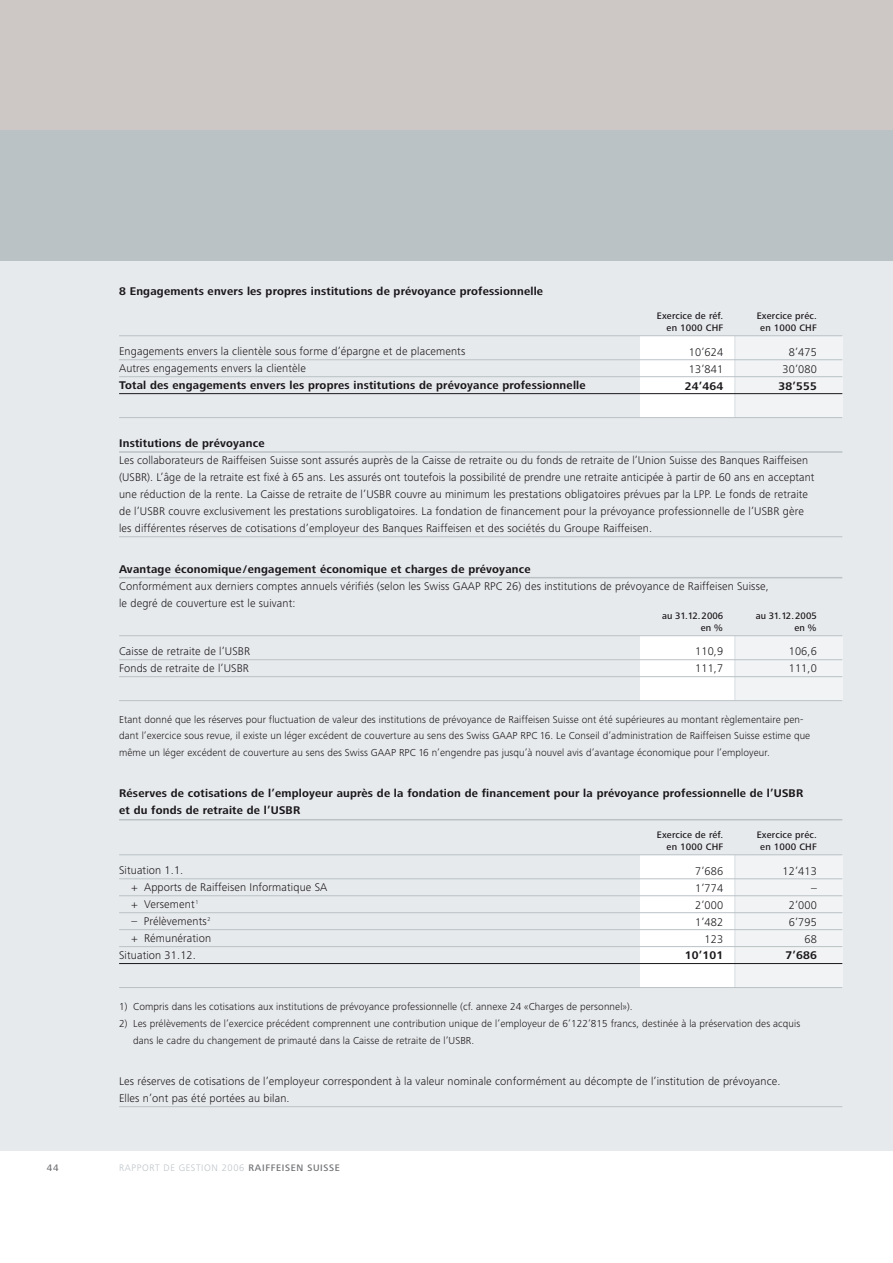
<style>
.page{position:relative;width:893px;height:1263px;background:#fff}
.page>*{position:absolute;margin:0;border:0;box-sizing:border-box;transform-origin:0 0}
.t1{font:300 11.55px/17px "Frutiger Next LT";letter-spacing:.01em;color:#1a171b}
.t2{font:700 11.55px/17px "Frutiger Next LT";letter-spacing:.02em;color:#1a171b}
.t3{font:300 10.5px/17px "Frutiger Next LT";letter-spacing:.01em;color:#1a171b}
.t4{font:500 9.75px "Frutiger Next LT";letter-spacing:.015em;color:#1a171b}
.t5{font:300 9.75px "Frutiger Next LT";letter-spacing:.065em;color:#bac2c6}
.t6{font:500 9.75px "Frutiger Next LT";color:#6f7072}
.s1{font-weight:500;color:#6f7072}
</style>
<div class="page">
<div style="left:0;top:0;width:892px;height:131px;background:#cdc8c5"></div>
<div style="left:0;top:131px;width:892px;height:1020px;background:#e7eaec"></div>
<div style="left:0;top:131px;width:892px;height:130px;background:#bac2c6"></div>
<div style="left:736px;top:636px;width:106px;height:65px;background:#f1f3f4"></div>
<div style="left:640px;top:636px;width:93px;height:65px;background:#fff"></div>
<hr style="left:119px;top:659px;width:723px;height:1px;background:#bac2c6">
<hr style="left:119px;top:635px;width:723px;height:1px;background:#bac2c6">
<hr style="left:119px;top:676px;width:723px;height:1px;background:#bac2c6">
<hr style="left:119px;top:700px;width:723px;height:1px;background:#bac2c6">
<div style="left:736px;top:855px;width:106px;height:132px;background:#f1f3f4"></div>
<div style="left:640px;top:855px;width:93px;height:132px;background:#fff"></div>
<hr style="left:119px;top:878px;width:723px;height:1px;background:#bac2c6">
<hr style="left:119px;top:854px;width:723px;height:1px;background:#bac2c6">
<hr style="left:119px;top:895px;width:723px;height:1px;background:#bac2c6">
<hr style="left:119px;top:912px;width:723px;height:1px;background:#bac2c6">
<hr style="left:119px;top:929px;width:723px;height:1px;background:#bac2c6">
<hr style="left:119px;top:946px;width:723px;height:1px;background:#bac2c6">
<hr style="left:119px;top:963px;width:723px;height:1px;background:#1a171b">
<hr style="left:119px;top:987px;width:723px;height:1px;background:#bac2c6">
<hr style="left:119px;top:1106px;width:723px;height:1px;background:#bac2c6">
<div style="left:736px;top:336px;width:106px;height:81px;background:#f1f3f4"></div>
<div style="left:640px;top:336px;width:93px;height:81px;background:#fff"></div>
<hr style="left:119px;top:359px;width:723px;height:1px;background:#bac2c6">
<hr style="left:119px;top:335px;width:723px;height:1px;background:#bac2c6">
<hr style="left:119px;top:376px;width:723px;height:1px;background:#bac2c6">
<hr style="left:119px;top:393px;width:723px;height:1px;background:#1a171b">
<hr style="left:119px;top:417px;width:723px;height:1px;background:#bac2c6">
<hr style="left:119px;top:451px;width:723px;height:2px;background:#bac2c6">
<hr style="left:119px;top:536px;width:723px;height:1px;background:#bac2c6">
<hr style="left:119px;top:577px;width:723px;height:1px;background:#bac2c6">
<hr style="left:119px;top:819px;width:723px;height:1px;background:#bac2c6">
<p class="t2" style="left:119px;top:284px;width:425px">8 Engagements envers les propres institutions de prévoyance professionnelle</p>
<p class="t1" style="left:119px;top:344px;width:348px">Engagements envers la clientèle sous forme d’épargne et de placements<br>Autres engagements envers la clientèle</p>
<p class="t2" style="left:119px;top:378px;width:468px">Total des engagements envers les propres institutions de prévoyance professionnelle</p>
<p class="t4" style="left:656px;top:312px;width:68px">Exercice de réf.</p>
<p class="t4" style="left:756px;top:312px;width:62px">Exercice préc.</p>
<p class="t4" style="left:666px;top:324px;width:58px">en 1000 CHF</p>
<p class="t4" style="left:760px;top:324px;width:58px">en 1000 CHF</p>
<p class="t1" style="left:689px;top:345px;width:36px">10’624</p>
<p class="t1" style="left:788px;top:345px;width:30px">8’475</p>
<p class="t1" style="left:689px;top:361px;width:36px">13’841</p>
<p class="t1" style="left:782px;top:361px;width:36px">30’080</p>
<p class="t2" style="left:684px;top:378px;width:40px">24’464</p>
<p class="t2" style="left:778px;top:378px;width:40px">38’555</p>
<p class="t2" style="left:119px;top:436px;width:147px">Institutions de prévoyance</p>
<p class="t1" style="left:119px;top:453px;width:696px">Les collaborateurs de Raiffeisen Suisse sont assurés auprès de la Caisse de retraite ou du fonds de retraite de l’Union Suisse des Banques Raiffeisen (USBR). L’âge de la retraite est fixé à 65 ans. Les assurés ont toutefois la possibilité de prendre une retraite anticipée à partir de 60 ans en acceptant une réduction de la rente. La Caisse de retraite de l’USBR couvre au minimum les prestations obligatoires prévues par la LPP. Le fonds de retraite de l’USBR couvre exclusivement les prestations surobligatoires. La fondation de financement pour la prévoyance professionnelle de l’USBR gère les différentes réserves de cotisations d’employeur des Banques Raiffeisen et des sociétés du Groupe Raiffeisen.</p>
<p class="t2" style="left:119px;top:562px;width:413px">Avantage économique/engagement économique et charges de prévoyance</p>
<p class="t1" style="left:119px;top:579px;width:651px">Conformément aux derniers comptes annuels vérifiés (selon les Swiss GAAP RPC 26) des institutions de prévoyance de Raiffeisen Suisse, le degré de couverture est le suivant:</p>
<p class="t4" style="left:662px;top:612px;width:63px">au 31.12.2006</p>
<p class="t4" style="left:755px;top:612px;width:63px">au 31.12.2005</p>
<p class="t4" style="left:700px;top:624px;width:24px">en %</p>
<p class="t4" style="left:794px;top:624px;width:24px">en %</p>
<p class="t1" style="left:119px;top:644px;width:132px">Caisse de retraite de l’USBR<br>Fonds de retraite de l’USBR</p>
<p class="t1" style="left:695px;top:644px;width:30px">110,9</p>
<p class="t1" style="left:788px;top:644px;width:30px">106,6</p>
<p class="t1" style="left:695px;top:661px;width:30px">111,7</p>
<p class="t1" style="left:788px;top:661px;width:30px">111,0</p>
<p class="t3" style="left:119px;top:712px;width:692px">Etant donné que les réserves pour fluctuation de valeur des institutions de prévoyance de Raiffeisen Suisse ont été supérieures au montant règlementaire pen&shy;dant l’exercice sous revue, il existe un léger excédent de couverture au sens des Swiss GAAP RPC 16. Le Conseil d’administration de Raiffeisen Suisse estime que même un léger excédent de couverture au sens des Swiss GAAP RPC 16 n’engendre pas jusqu’à nouvel avis d’avantage économique pour l’employeur.</p>
<p class="t2" style="left:119px;top:786px;width:685px">Réserves de cotisations de l’employeur auprès de la fondation de financement pour la prévoyance professionnelle de l’USBR et du fonds de retraite de l’USBR</p>
<p class="t4" style="left:656px;top:831px;width:68px">Exercice de réf.</p>
<p class="t4" style="left:756px;top:831px;width:62px">Exercice préc.</p>
<p class="t4" style="left:666px;top:843px;width:58px">en 1000 CHF</p>
<p class="t4" style="left:760px;top:843px;width:58px">en 1000 CHF</p>
<p class="t1" style="left:132px;top:863px;width:197px;text-indent:-12px">Situation 1.1.<br>+ Apports de Raiffeisen Informatique SA + Versement<sup>1</sup></p>
<p class="t1" style="left:132px;top:914px;width:80px">– Prélèvements<sup>2</sup></p>
<p class="t1" style="left:132px;top:931px;width:81px">+ Rémunération</p>
<p class="t1" style="left:119px;top:948px;width:78px">Situation 31.12.</p>
<p class="t1" style="left:695px;top:864px;width:30px">7’686</p>
<p class="t1" style="left:782px;top:864px;width:36px">12’413</p>
<p class="t1" style="left:695px;top:880px;width:30px">1’774</p>
<p class="t1" style="left:811px;top:880px;width:7px">–</p>
<p class="t1" style="left:695px;top:897px;width:30px">2’000</p>
<p class="t1" style="left:788px;top:897px;width:30px">2’000</p>
<p class="t1" style="left:695px;top:914px;width:30px">1’482</p>
<p class="t1" style="left:788px;top:914px;width:30px">6’795</p>
<p class="t1" style="left:704px;top:931px;width:20px">123</p>
<p class="t1" style="left:804px;top:931px;width:14px">68</p>
<p class="t2" style="left:684px;top:948px;width:40px">10’101</p>
<p class="t2" style="left:785px;top:948px;width:33px">7’686</p>
<p class="t3" style="left:119px;top:999px;width:515px">1) Compris dans les cotisations aux institutions de prévoyance professionnelle (cf. annexe 24 «Charges de personnel»).</p>
<p class="t3" style="left:133px;top:1016px;width:668px;text-indent:-14px">2) Les prélèvements de l’exercice précédent comprennent une contribution unique de l’employeur de 6’122’815 francs, destinée à la préservation des acquis dans le cadre du changement de primauté dans la Caisse de retraite de l’USBR.</p>
<p class="t1" style="left:119px;top:1074px;width:663px">Les réserves de cotisations de l’employeur correspondent à la valeur nominale conformément au décompte de l’institution de prévoyance.<br>Elles n’ont pas été portées au bilan.</p>
<p class="t6" style="left:47px;top:1164px;width:13px">44</p>
<p class="t5" style="left:119px;top:1164px;width:222px">RAPPORT DE GESTION 2006 <span class="s1">RAIFFEISEN SUISSE</span></p>
</div>
